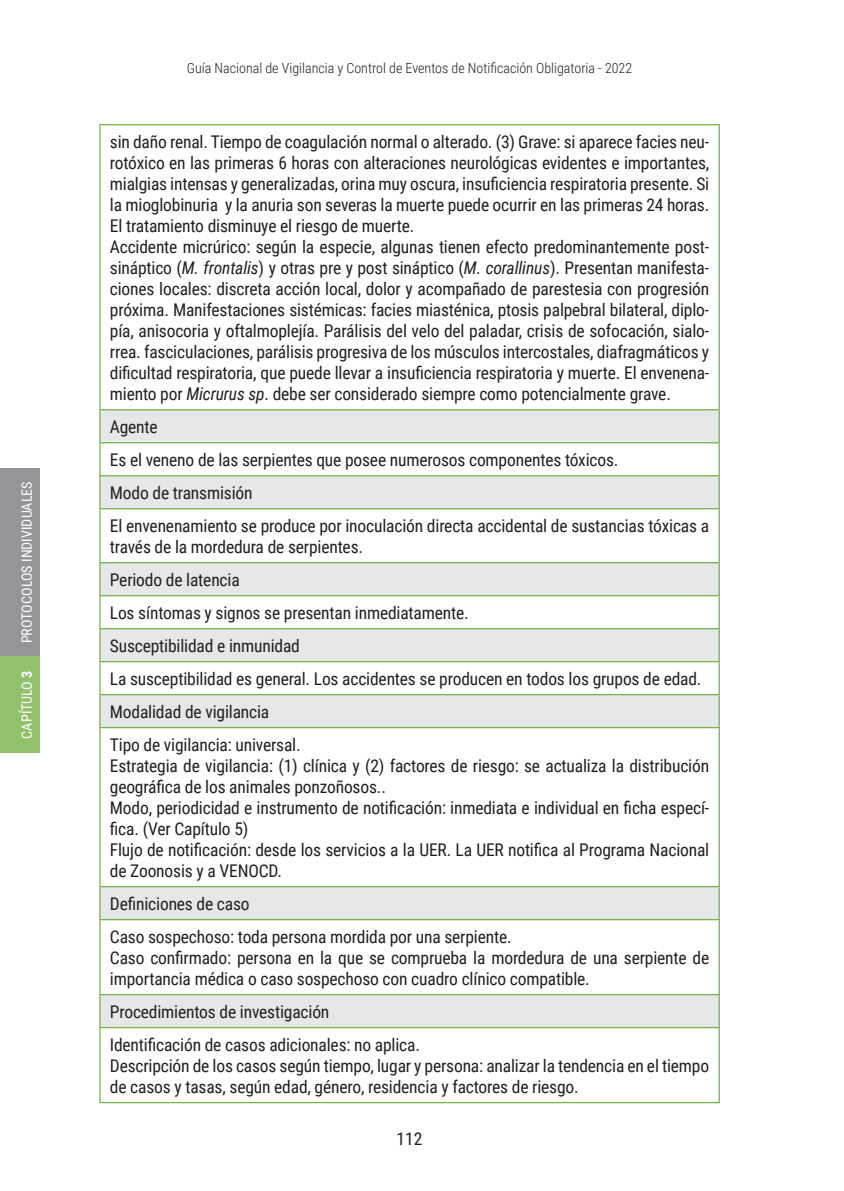
<style>
.page{position:relative;width:844px;height:1191px;background:#fff}
.page>*{position:absolute;margin:0;border:0;box-sizing:border-box;transform-origin:0 0}
.t1{font:17.5px/21px "Roboto Condensed";letter-spacing:-.01em;color:#231f20}
.t2{font:14.17px "Roboto Condensed";color:#fff}
.t3{font:300 14px "Roboto Condensed";color:#231f20}
.s1{font-weight:700}
.s2{font-style:italic}
</style>
<div class="page">
<div style="left:0;top:656px;width:40px;height:97px;background:#92c16c"></div>
<div style="left:0;top:468px;width:40px;height:188px;background:#939598"></div>
<svg style="left:101px;top:410px;width:617px;height:617px"></svg>
<hr style="left:99px;top:124px;width:620px;height:1px;background:#78b34b">
<hr style="left:99px;top:125px;width:2px;height:284px;background:#78b34b">
<hr style="left:718px;top:125px;width:1px;height:284px;background:#78b34b">
<hr style="left:99px;top:409px;width:620px;height:1px;background:#78b34b">
<hr style="left:99px;top:410px;width:2px;height:32px;background:#78b34b">
<hr style="left:718px;top:410px;width:1px;height:32px;background:#78b34b">
<hr style="left:99px;top:442px;width:620px;height:1px;background:#78b34b">
<hr style="left:99px;top:443px;width:2px;height:32px;background:#78b34b">
<hr style="left:718px;top:443px;width:1px;height:32px;background:#78b34b">
<hr style="left:99px;top:475px;width:620px;height:1px;background:#78b34b">
<hr style="left:99px;top:476px;width:2px;height:32px;background:#78b34b">
<hr style="left:718px;top:476px;width:1px;height:32px;background:#78b34b">
<hr style="left:99px;top:508px;width:620px;height:1px;background:#78b34b">
<hr style="left:99px;top:509px;width:2px;height:53px;background:#78b34b">
<hr style="left:718px;top:509px;width:1px;height:53px;background:#78b34b">
<hr style="left:99px;top:562px;width:620px;height:1px;background:#78b34b">
<hr style="left:99px;top:563px;width:2px;height:32px;background:#78b34b">
<hr style="left:718px;top:563px;width:1px;height:32px;background:#78b34b">
<hr style="left:99px;top:595px;width:620px;height:1px;background:#78b34b">
<hr style="left:99px;top:596px;width:2px;height:32px;background:#78b34b">
<hr style="left:718px;top:596px;width:1px;height:32px;background:#78b34b">
<hr style="left:99px;top:628px;width:620px;height:1px;background:#78b34b">
<hr style="left:99px;top:629px;width:2px;height:32px;background:#78b34b">
<hr style="left:718px;top:629px;width:1px;height:32px;background:#78b34b">
<hr style="left:99px;top:661px;width:620px;height:1px;background:#78b34b">
<hr style="left:99px;top:662px;width:2px;height:32px;background:#78b34b">
<hr style="left:718px;top:662px;width:1px;height:32px;background:#78b34b">
<hr style="left:99px;top:694px;width:620px;height:1px;background:#78b34b">
<hr style="left:99px;top:695px;width:2px;height:32px;background:#78b34b">
<hr style="left:718px;top:695px;width:1px;height:32px;background:#78b34b">
<hr style="left:99px;top:727px;width:620px;height:1px;background:#78b34b">
<hr style="left:99px;top:728px;width:2px;height:158px;background:#78b34b">
<hr style="left:718px;top:728px;width:1px;height:158px;background:#78b34b">
<hr style="left:99px;top:886px;width:620px;height:1px;background:#78b34b">
<hr style="left:99px;top:887px;width:2px;height:32px;background:#78b34b">
<hr style="left:718px;top:887px;width:1px;height:32px;background:#78b34b">
<hr style="left:99px;top:919px;width:620px;height:1px;background:#78b34b">
<hr style="left:99px;top:920px;width:2px;height:74px;background:#78b34b">
<hr style="left:718px;top:920px;width:1px;height:74px;background:#78b34b">
<hr style="left:99px;top:994px;width:620px;height:1px;background:#78b34b">
<hr style="left:99px;top:995px;width:2px;height:32px;background:#78b34b">
<hr style="left:718px;top:995px;width:1px;height:32px;background:#78b34b">
<hr style="left:99px;top:1027px;width:620px;height:1px;background:#78b34b">
<hr style="left:99px;top:1028px;width:2px;height:74px;background:#78b34b">
<hr style="left:718px;top:1028px;width:1px;height:74px;background:#78b34b">
<hr style="left:99px;top:1102px;width:620px;height:1px;background:#78b34b">
<p class="t2" style="left:17px;top:643px;width:164px;rotate:-90deg">PROTOCOLOS INDIVIDUALES</p>
<p class="t2" style="left:17px;top:738px;width:69px;rotate:-90deg">CAPÍTULO <span class="s1">3</span></p>
<p class="t3" style="left:187px;top:58px;width:447px">Guía Nacional de Vigilancia y Control de Eventos de Notificación Obligatoria - 2022</p>
<p class="t1" style="left:110px;top:130px;width:600px">sin daño renal. Tiempo de coagulación normal o alterado. (3) Grave: si aparece facies neu&shy;rotóxico en las primeras 6 horas con alteraciones neurológicas evidentes e importantes, mialgias intensas y generalizadas, orina muy oscura, insuficiencia respiratoria presente. Si la mioglobinuria y la anuria son severas la muerte puede ocurrir en las primeras 24 horas.<br>El tratamiento disminuye el riesgo de muerte.<br>Accidente micrúrico: según la especie, algunas tienen efecto predominantemente post&shy;sináptico (<span class="s2">M. frontalis</span>) y otras pre y post sináptico (<span class="s2">M. corallinus</span>). Presentan manifesta&shy;ciones locales: discreta acción local, dolor y acompañado de parestesia con progresión próxima. Manifestaciones sistémicas: facies miasténica, ptosis palpebral bilateral, diplo&shy;pía, anisocoria y oftalmoplejía. Parálisis del velo del paladar, crisis de sofocación, sialo&shy;rrea. fasciculaciones, parálisis progresiva de los músculos intercostales, diafragmáticos y dificultad respiratoria, que puede llevar a insuficiencia respiratoria y muerte. El envenena&shy;miento por <span class="s2">Micrurus sp</span>. debe ser considerado siempre como potencialmente grave.</p>
<p class="t1" style="left:110px;top:409px;width:600px;line-height:32.9px">Agente<br>Es el veneno de las serpientes que posee numerosos componentes tóxicos.<br>Modo de transmisión<br>El envenenamiento se produce por inoculación directa accidental de sustancias tóxicas a</p>
<p class="t1" style="left:110px;top:529px;width:593px;line-height:32.9px">través de la mordedura de serpientes.<br>Periodo de latencia<br>Los síntomas y signos se presentan inmediatamente.<br>Susceptibilidad e inmunidad<br>La susceptibilidad es general. Los accidentes se producen en todos los grupos de edad.<br>Modalidad de vigilancia<br>Tipo de vigilancia: universal.</p>
<p class="t1" style="left:110px;top:754px;width:600px">Estrategia de vigilancia: (1) clínica y (2) factores de riesgo: se actualiza la distribución geográfica de los animales ponzoñosos..<br>Modo, periodicidad e instrumento de notificación: inmediata e individual en ficha especí&shy;fica. (Ver Capítulo 5)<br>Flujo de notificación: desde los servicios a la UER. La UER notifica al Programa Nacional de Zoonosis y a VENOCD.</p>
<p class="t1" style="left:110px;top:886px;width:403px;line-height:32.9px">Definiciones de caso<br>Caso sospechoso: toda persona mordida por una serpiente.</p>
<p class="t1" style="left:110px;top:946px;width:600px">Caso confirmado: persona en la que se comprueba la mordedura de una serpiente de importancia médica o caso sospechoso con cuadro clínico compatible.</p>
<p class="t1" style="left:110px;top:994px;width:311px;line-height:32.9px">Procedimientos de investigación<br>Identificación de casos adicionales: no aplica.</p>
<p class="t1" style="left:110px;top:1054px;width:600px">Descripción de los casos según tiempo, lugar y persona: analizar la tendencia en el tiempo de casos y tasas, según edad, género, residencia y factores de riesgo.</p>
<p class="t1" style="left:396px;top:1127px;width:27px">112</p>
</div>
